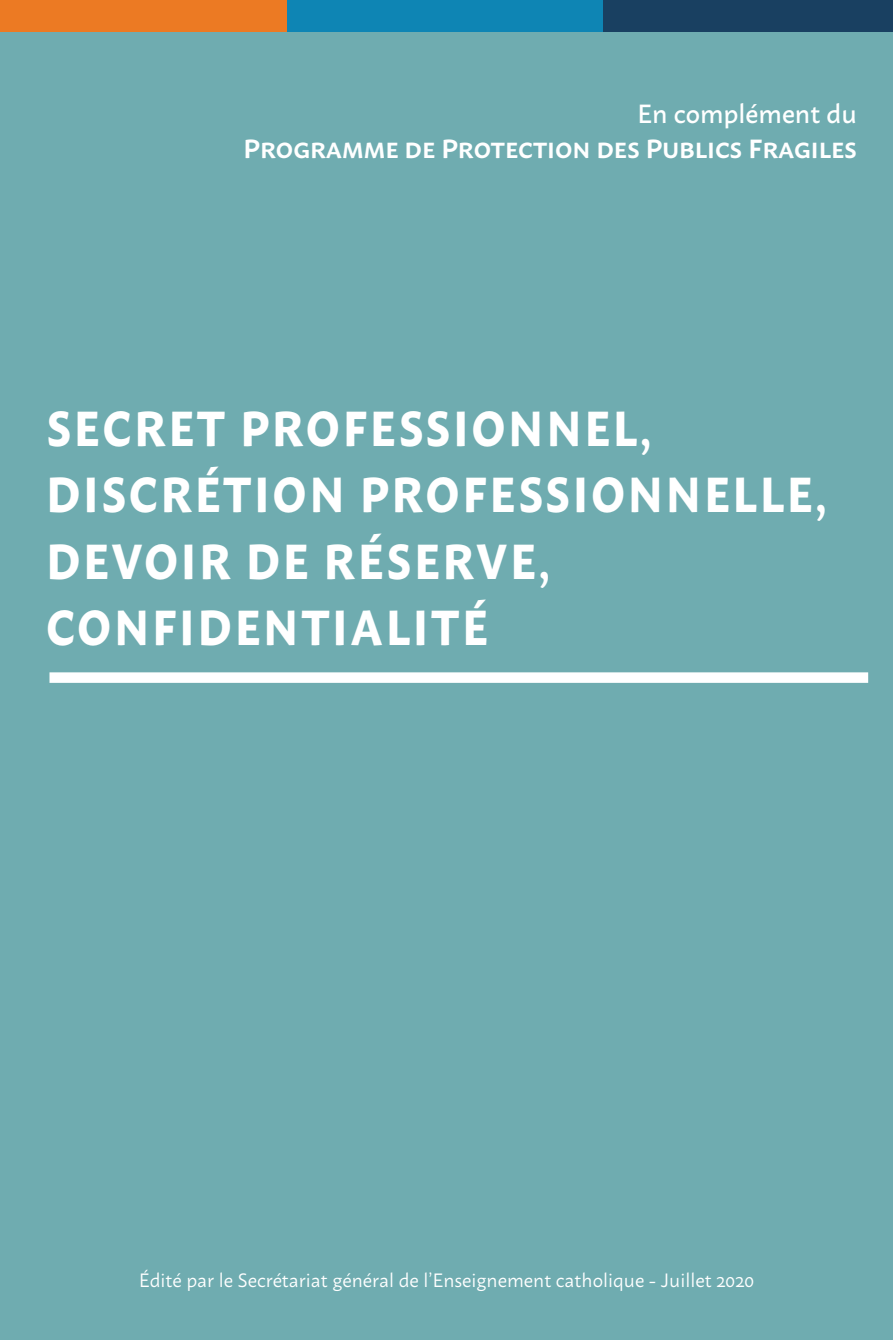
<style>
.page{position:relative;width:893px;height:1340px;background:#fff}
.page>*{position:absolute;margin:0;border:0;box-sizing:border-box;transform-origin:0 0}
.t1{font:700 49px/66.5px "Macho";letter-spacing:.06em;color:#fff;scale:.9 1}
.t2{font:600 26.25px "Macho";color:#fff}
.t3{font:500 26.25px "Macho";color:#fff}
.t4{font:19.25px "Macho";color:#fff}
</style>
<div class="page">
<div style="left:0;top:0;width:893px;height:1339px;background:#6facb0"></div>
<div style="left:49px;top:672px;width:819px;height:11px;background:#fff"></div>
<div style="left:0;top:0;width:288px;height:32px;background:#ec7a23"></div>
<div style="left:603px;top:0;width:290px;height:32px;background:#194061"></div>
<div style="left:288px;top:0;width:315px;height:32px;background:#0e85b4"></div>
<p class="t3" style="left:637px;top:90px;width:221px">En complément du</p>
<p class="t2" style="left:243px;top:125px;width:615px">Programme de Protection des Publics Fragiles</p>
<p class="t1" style="left:46px;top:390px;width:869px">SECRET PROFESSIONNEL,<br>DISCRÉTION PROFESSIONNELLE,<br>DEVOIR DE RÉSERVE,<br>CONFIDENTIALITÉ</p>
<p class="t4" style="left:139px;top:1263px;width:617px">Édité par le Secrétariat général de l’Enseignement catholique - Juillet 2020</p>
</div>
